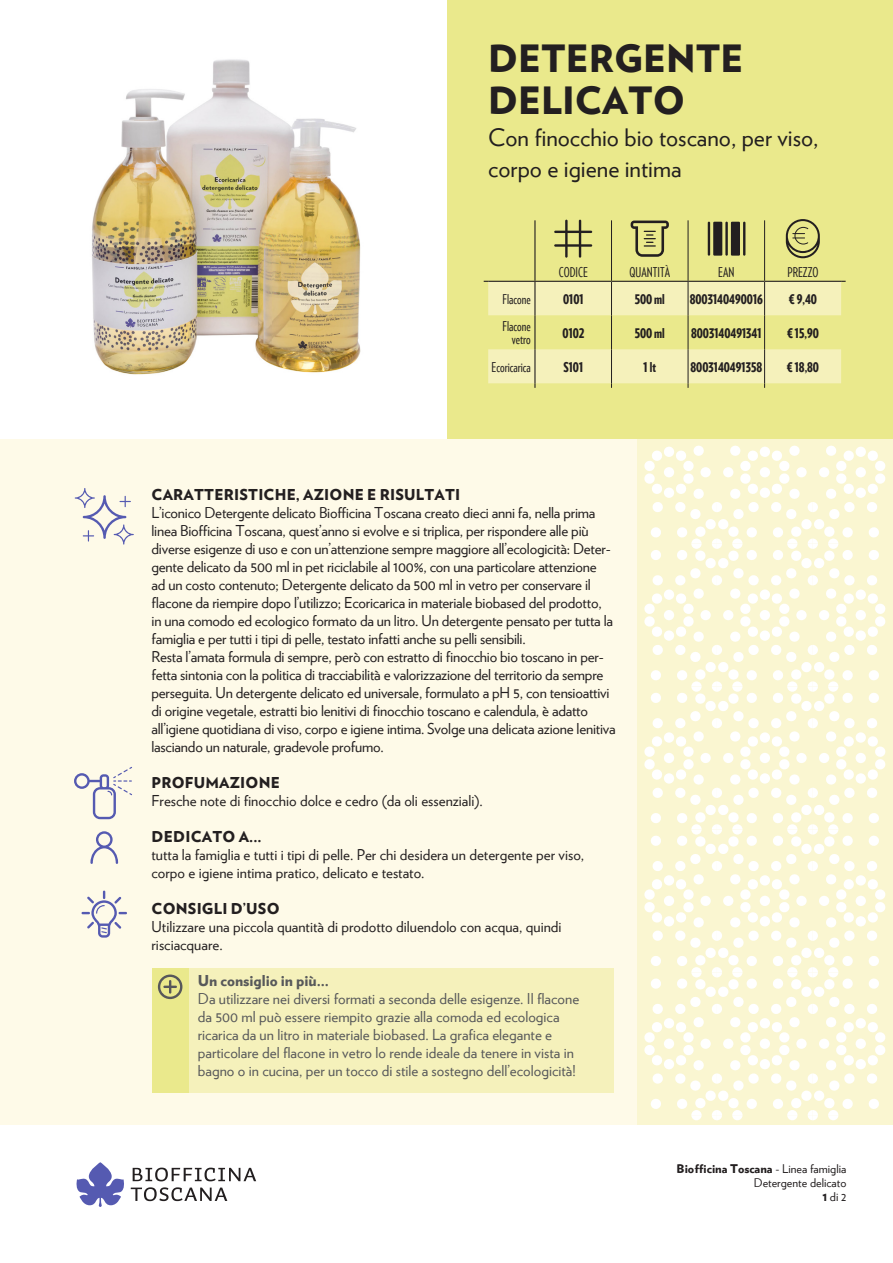
<style>
.page{position:relative;width:893px;height:1263px;background:#fff}
.page>*{position:absolute;margin:0;border:0;box-sizing:border-box;transform-origin:0 0}
.t1{font:900 37.5px/42px "Verlag";color:#231f20}
.t2{font:24px/31.5px "Verlag";color:#231f20}
.Testo{font:15px/18px "Verlag";letter-spacing:-.015em;color:#231f20}
.t3{font:15px/18px "Verlag";color:#57585a}
.Tparagrafo{font:900 15px "Verlag";letter-spacing:.015em;color:#231f20}
.t4{font:900 15px "Verlag";color:#57585a}
.t5{font:900 13.5px "Verlag Compressed";color:#231f20}
.t6{font:13.5px/13.5px "Verlag Compressed";color:#231f20;text-align:right}
.t7{font:900 12px "Verlag";color:#231f20}
.t8{font:12px "Verlag";color:#231f20}
.s1{font-weight:400}
.s2{font-weight:900}
</style>
<div class="page">
<div style="left:637px;top:439px;width:256px;height:686px;background:#faf6d1"></div>
<div style="left:0;top:439px;width:637px;height:686px;background:#fefae8"></div>
<div style="left:446px;top:0;width:447px;height:439px;background:#eae98c"></div>
<div style="left:152px;top:968px;width:37px;height:124px;background:#eae98c"></div>
<div style="left:189px;top:968px;width:425px;height:124px;background:#f5f1bb"></div>
<svg style="left:133px;top:1167px;width:123px;height:14px"></svg>
<svg style="left:131px;top:1187px;width:96px;height:14px"></svg>
<svg style="left:76px;top:1162px;width:48px;height:45px"></svg>
<hr style="left:611px;top:220px;width:1px;height:61px;background:#231f20">
<hr style="left:688px;top:220px;width:1px;height:61px;background:#231f20">
<hr style="left:764px;top:220px;width:1px;height:61px;background:#231f20">
<hr style="left:534px;top:220px;width:1px;height:61px;background:#231f20">
<svg style="left:484px;top:281px;width:362px;height:107px"></svg>
<hr style="left:488px;top:281px;width:47px;height:1px;background:#231f20">
<hr style="left:535px;top:281px;width:76px;height:1px;background:#231f20">
<hr style="left:611px;top:281px;width:77px;height:1px;background:#231f20">
<hr style="left:688px;top:281px;width:77px;height:1px;background:#231f20">
<hr style="left:765px;top:281px;width:76px;height:1px;background:#231f20">
<img style="left:92px;top:59px;width:269px;height:316px">
<svg style="left:554px;top:220px;width:38px;height:38px"></svg>
<svg style="left:786px;top:219px;width:34px;height:39px"></svg>
<hr style="left:708px;top:222px;width:2px;height:34px;background:#231f20">
<div style="left:713px;top:222px;width:9px;height:34px;background:#231f20"></div>
<hr style="left:743px;top:222px;width:2px;height:34px;background:#231f20">
<hr style="left:725px;top:222px;width:3px;height:34px;background:#231f20">
<svg style="left:731px;top:222px;width:9px;height:34px"></svg>
<svg style="left:631px;top:221px;width:38px;height:36px"></svg>
<svg style="left:75px;top:488px;width:59px;height:57px"></svg>
<svg style="left:74px;top:767px;width:58px;height:52px"></svg>
<svg style="left:90px;top:831px;width:28px;height:33px"></svg>
<svg style="left:82px;top:890px;width:45px;height:48px"></svg>
<svg style="left:158px;top:974px;width:24px;height:25px"></svg>
<svg style="left:644px;top:445px;width:242px;height:675px"></svg>
<p class="t1" style="left:488px;top:36px;width:257px">DETERGENTE<br>DELICATO</p>
<p class="t2" style="left:488px;top:120px;width:332px">Con finocchio bio toscano, per viso, corpo e igiene intima</p>
<p class="t6" style="left:559px;top:265px;width:30px">CODICE</p>
<p class="t6" style="left:629px;top:265px;width:42px">QUANTITÀ</p>
<p class="t6" style="left:718px;top:265px;width:18px">EAN</p>
<p class="t6" style="left:787px;top:265px;width:32px">PREZZO</p>
<p class="t6" style="left:502px;top:292px;width:30px">Flacone</p>
<p class="t5" style="left:563px;top:289px;width:22px">0101</p>
<p class="t5" style="left:635px;top:289px;width:32px">500 ml</p>
<p class="t5" style="left:690px;top:289px;width:75px">8003140490016</p>
<p class="t5" style="left:789px;top:289px;width:29px">€ 9,40</p>
<p class="t6" style="left:502px;top:319px;width:30px">Flacone vetro</p>
<p class="t5" style="left:563px;top:323px;width:23px">0102</p>
<p class="t5" style="left:635px;top:323px;width:32px">500 ml</p>
<p class="t5" style="left:691px;top:323px;width:72px">8003140491341</p>
<p class="t5" style="left:787px;top:323px;width:33px">€ 15,90</p>
<p class="t6" style="left:492px;top:360px;width:41px">Ecoricarica</p>
<p class="t5" style="left:563px;top:357px;width:21px">S101</p>
<p class="t5" style="left:644px;top:357px;width:14px">1 lt</p>
<p class="t5" style="left:690px;top:357px;width:73px">8003140491358</p>
<p class="t5" style="left:787px;top:357px;width:34px">€ 18,80</p>
<p class="Tparagrafo" style="left:152px;top:482px;width:310px">CARATTERISTICHE, AZIONE E RISULTATI</p>
<p class="Testo" style="left:152px;top:503px;width:463px">L’iconico Detergente delicato Biofficina Toscana creato dieci anni fa, nella prima linea Biofficina Toscana, quest’anno si evolve e si triplica, per rispondere alle più diverse esigenze di uso e con un’attenzione sempre maggiore all’ecologicità: Deter&shy;gente delicato da 500 ml in pet riciclabile al 100%, con una particolare attenzione ad un costo contenuto; Detergente delicato da 500 ml in vetro per conservare il flacone da riempire dopo l’utilizzo; Ecoricarica in materiale biobased del prodotto, in una comodo ed ecologico formato da un litro. Un detergente pensato per tutta la famiglia e per tutti i tipi di pelle, testato infatti anche su pelli sensibili.</p>
<p class="Testo" style="left:152px;top:647px;width:466px">Resta l’amata formula di sempre, però con estratto di finocchio bio toscano in per&shy;fetta sintonia con la politica di tracciabilità e valorizzazione del territorio da sempre perseguita. Un detergente delicato ed universale, formulato a pH 5, con tensioattivi di origine vegetale, estratti bio lenitivi di finocchio toscano e calendula, è adatto all’igiene quotidiana di viso, corpo e igiene intima. Svolge una delicata azione lenitiva lasciando un naturale, gradevole profumo.</p>
<p class="Tparagrafo" style="left:152px;top:770px;width:130px">PROFUMAZIONE</p>
<p class="Testo" style="left:152px;top:791px;width:333px">Fresche note di finocchio dolce e cedro (da oli essenziali).</p>
<p class="Tparagrafo" style="left:152px;top:824px;width:111px">DEDICATO A...</p>
<p class="Testo" style="left:152px;top:845px;width:434px">tutta la famiglia e tutti i tipi di pelle. Per chi desidera un detergente per viso, corpo e igiene intima pratico, delicato e testato.</p>
<p class="Tparagrafo" style="left:152px;top:896px;width:129px">CONSIGLI D’USO</p>
<p class="Testo" style="left:152px;top:917px;width:411px">Utilizzare una piccola quantità di prodotto diluendolo con acqua, quindi risciacquare.</p>
<p class="t4" style="left:198px;top:968px;width:133px">Un consiglio in più...</p>
<p class="t3" style="left:198px;top:989px;width:383px">Da utilizzare nei diversi formati a seconda delle esigenze. Il flacone da 500 ml può essere riempito grazie alla comoda ed ecologica ricarica da un litro in materiale biobased. La grafica elegante e particolare del flacone in vetro lo rende ideale da tenere in vista in bagno o in cucina, per un tocco di stile a sostegno dell’ecologicità!</p>
<p class="t7" style="left:677px;top:1158px;width:171px">Biofficina Toscana <span class="s1">- Linea famiglia</span></p>
<p class="t8" style="left:754px;top:1174px;width:94px">Detergente delicato</p>
<p class="t8" style="left:822px;top:1188px;width:26px"><span class="s2">1</span> di 2</p>
</div>
